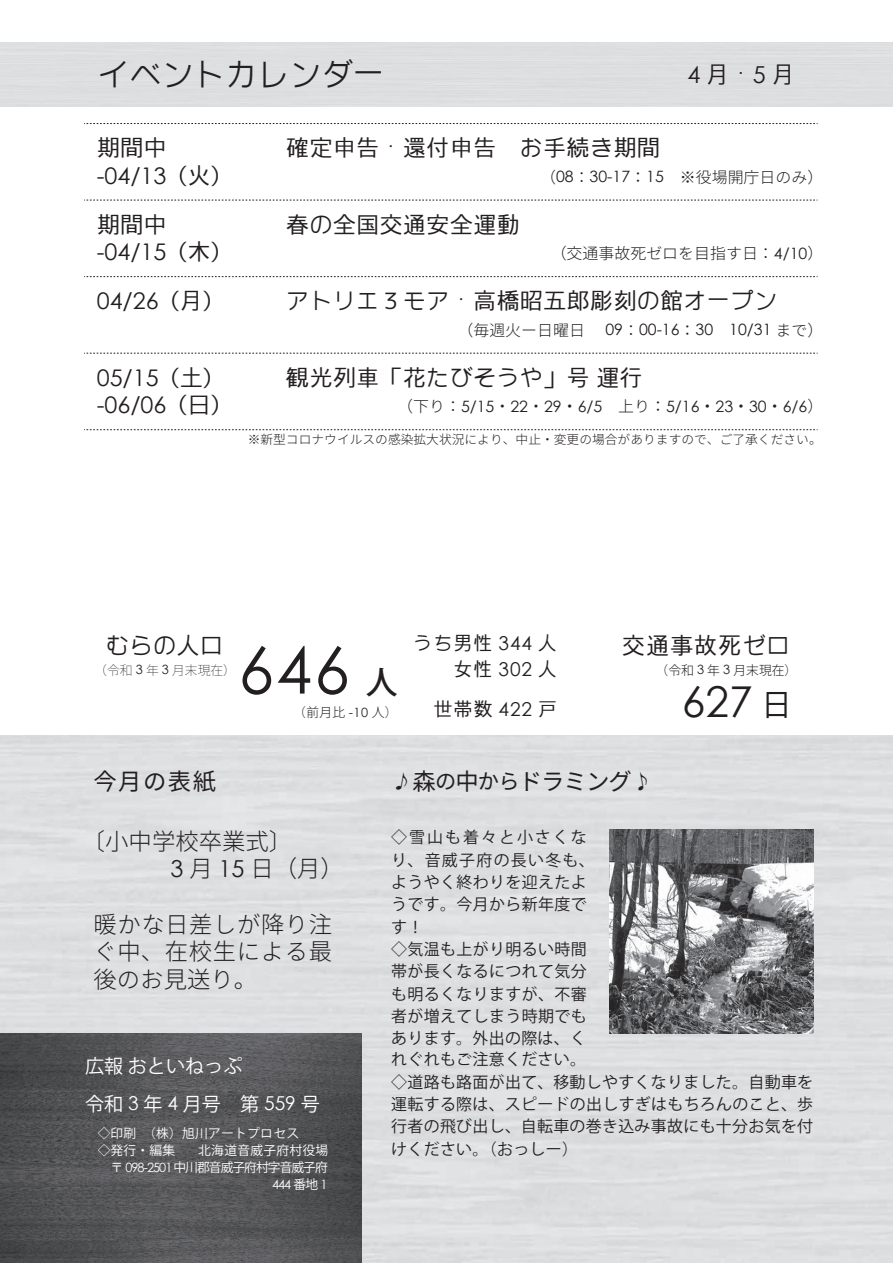
<style>
.page{position:relative;width:893px;height:1263px;background:#fff}
.page>*{position:absolute;margin:0;border:0;box-sizing:border-box;transform-origin:0 0}
.t1{font:64.8px "Century Gothic";color:#231f20}
.t2{font:42.45px "Century Gothic";color:#231f20}
.t3{font:31.95px "Higashi Ome Gothic";color:#231f20}
.t4{font:500 31.95px "Koz Go Pr 6 N";color:#231f20}
.t5{font:30.9px "Koz Go Pr 6 N";color:#231f20}
.t6{font:300 23.4px/27.6px "Noto Sans CJ Kjp";letter-spacing:.025em;color:#231f20;text-align:justify}
.t7{font:23.4px "Higashi Ome Gothic";letter-spacing:.03em;color:#231f20}
.t8{font:300 23.4px/27.6px "Noto Sans CJ Kjp";color:#231f20}
.t9{font:23.4px "Noto Sans CJ Kjp";letter-spacing:.01em;color:#231f20}
.t10{font:22.95px "Higashi Ome Gothic";color:#231f20}
.t11{font:22.95px "Century Gothic";color:#231f20}
.t12{font:19.2px/25.5px "Higashi Ome Gothic";letter-spacing:.05em;color:#231f20;text-align:right}
.t13{font:19.2px "Koz Go Pr 6 N";color:#fff}
.t14{font:15.9px/22.2px "Koz Go Pr 6 N";letter-spacing:.02em;color:#231f20}
.t15{font:15.6px "Century Gothic";color:#231f20}
.t16{font:300 15.6px "Noto Sans CJ Kjp";color:#231f20}
.t17{font:12.75px/17px "Koz Go Pr 6 N";letter-spacing:-.075em;color:#fff}
.t18{font:12.75px/17px "Koz Go Pr 6 N";letter-spacing:.02em;color:#fff}
.t19{font:300 12.75px "Koz Go Pr 6 N";color:#231f20}
.t20{font:200 12.75px "Koz Go Pr 6 N";color:#231f20}
.t21{font:12.75px "Century Gothic";color:#fff}
.t22{font:300 12.45px "Noto Sans CJ Kjp";color:#231f20}
.s1{font-family:"Century Gothic"}
.s2{font-family:"Higashi Ome Gothic"}
.s3{font-family:"Noto Sans CJ Kjp";font-weight:300}
.s4{font-family:"Koz Min Pro"}
.s5{font-family:"Century Gothic";font-weight:400}
.s6{font-family:"Koz Min Pro";font-weight:400}
.s7{font-family:"Koz Go Pr 6 N"}
.s8{font-size:21.3px}
</style>
<div class="page">
<svg style="left:84px;top:123px;width:734px;height:1px"></svg>
<svg style="left:84px;top:200px;width:734px;height:1px"></svg>
<svg style="left:84px;top:276px;width:734px;height:1px"></svg>
<svg style="left:84px;top:353px;width:734px;height:1px"></svg>
<svg style="left:84px;top:429px;width:734px;height:1px"></svg>
<div style="left:0;top:736px;width:893px;height:527px;background:#dedfe1"></div>
<img style="left:609px;top:829px;width:204px;height:204px">
<img style="left:0;top:1033px;width:361px;height:230px">
<svg style="left:636px;top:772px;width:12px;height:19px"></svg>
<svg style="left:396px;top:772px;width:13px;height:19px"></svg>
<h3 class="t3" style="left:98px;top:52px;width:289px">イベントカレンダー</h3>
<h3 class="t7" style="left:687px;top:58px;width:109px"><span class="s1">4</span> 月・<span class="s1">5</span>月</h3>
<h3 class="t10" style="left:97px;top:132px;width:72px">期間中</h3>
<h3 class="t10" style="left:286px;top:132px;width:376px">確定申告・還付申告　お手続き期間</h3>
<h3 class="t11" style="left:97px;top:160px;width:137px">-04/13<span class="s2">（火）</span></h3>
<p class="t15" style="left:540px;top:166px;width:125px"><span class="s3">（</span>08<span class="s3">：</span>30-17<span class="s4">：</span>15</p>
<p class="t16" style="left:680px;top:168px;width:145px">※役場開庁日のみ(</p>
<h3 class="t10" style="left:97px;top:209px;width:72px">期間中</h3>
<h3 class="t10" style="left:286px;top:209px;width:235px">春の全国交通安全運動</h3>
<h3 class="t11" style="left:97px;top:236px;width:137px">-04/15<span class="s2">（木）</span></h3>
<p class="t16" style="left:551px;top:245px;width:274px">（交通事故死ゼロを目指す日：<span class="s5">4/10</span>(</p>
<h3 class="t11" style="left:97px;top:285px;width:129px">04/26<span class="s2">（月）</span></h3>
<h3 class="t10" style="left:286px;top:285px;width:493px">アトリエ３モア・高橋昭五郎彫刻の館オープン</h3>
<h3 class="t11" style="left:97px;top:361px;width:129px">05/15<span class="s2">（土）</span></h3>
<p class="t16" style="left:457px;top:321px;width:257px">（毎週火ー日曜日　 <span class="s5">09</span>：<span class="s5">00-16</span><span class="s6">：</span><span class="s5">30</span></p>
<h3 class="t10" style="left:286px;top:362px;width:358px">観光列車「花たびそうや」号運行</h3>
<p class="t15" style="left:729px;top:319px;width:96px">10/31 <span class="s3">まで(</span></p>
<h3 class="t11" style="left:97px;top:389px;width:137px">-06/06<span class="s2">（日）</span></h3>
<p class="t15" style="left:397px;top:395px;width:428px"><span class="s3">（下り：</span>5/15<span class="s3">・</span>22<span class="s3">・</span>29<span class="s4">・</span>6/5<span class="s3">　上り</span><span class="s4">：</span>5/16<span class="s4">・</span>23<span class="s4">・</span>30<span class="s4">・</span>6/6<span class="s3">(</span></p>
<p class="t22" style="left:248px;top:432px;width:576px">※新型コロナウイルスの感染拡大状況により、中止・変更の場合がありますので、ご了承ください。</p>
<h3 class="t7" style="left:106px;top:629px;width:118px">むらの人口</h3>
<p class="t20" style="left:94px;top:663px;width:143px">（令和 <span class="s5">3</span> 年 <span class="s5">3</span> 月末現在）</p>
<h1 class="t1" style="left:238px;top:625px;width:113px">646</h1>
<h3 class="t4" style="left:366px;top:664px;width:33px">人</h3>
<p class="t19" style="left:293px;top:705px;width:106px">（前月比 <span class="s5">-10</span> 人(</p>
<p class="t12" style="left:413px;top:630px;width:145px">うち男性 <span class="s1">344</span> 人女性 <span class="s1">302</span> 人</p>
<p class="t12" style="left:433px;top:696px;width:125px">世帯数 <span class="s1">422</span> 戸</p>
<h3 class="t7" style="left:622px;top:629px;width:169px">交通事故死ゼロ</h3>
<p class="t19" style="left:656px;top:663px;width:143px">（令和 <span class="s5">3</span> 年 <span class="s5">3</span> 月末現在(</p>
<h3 class="t5" style="left:761px;top:687px;width:32px">日</h3>
<h2 class="t2" style="left:682px;top:672px;width:72px">627</h2>
<h3 class="t9" style="left:94px;top:768px;width:124px">今月の表紙</h3>
<h3 class="t8" style="left:171px;top:828px;width:175px;text-indent:-89px">〔小中学校卒業式〔<br><span class="s5">3</span> 月 <span class="s5">15</span> 日（月(</h3>
<h3 class="t6" style="left:94px;top:911px;width:240px">暖かな日差しが降り注ぐ中、在校生による最後のお見送り。</h3>
<p class="t13" style="left:85px;top:1055px;width:159px">広報おといねっぷ</p>
<p class="t13" style="left:85px;top:1093px;width:236px">令和 <span class="s1">3</span> 年 <span class="s1">4</span> 月号　第 <span class="s1">559</span> 号</p>
<p class="t18" style="left:198px;top:1125px;width:131px;text-indent:-101px">◇印刷　（株）旭川アートプロセス<br>北海道音威子府村役場</p>
<p class="t17" style="left:98px;top:1142px;width:232px">◇発行・編集　<br>　〒 <span class="s1">098-2501</span> 中川郡音威子府村字音威子府</p>
<p class="t21" style="left:272px;top:1175px;width:57px">444 <span class="s7">番地</span> 1</p>
<h3 class="t9" style="left:413px;top:768px;width:221px">森<span class="s8">の</span>中<span class="s8">から</span>ドラミング</h3>
<p class="t14" style="left:391px;top:827px;width:424px">◇雪山も着々と小さくな<br>り、音威子府の長い冬も、<br>ようやく終わりを迎えたよ<br>うです。今月から新年度で<br>す!<br>◇気温も上がり明るい時間<br>帯が長くなるにつれて気分<br>も明るくなりますが、不審<br>者が増えてしまう時期でも<br>あります。外出の際は、く<br>れぐれもご注意ください。<br>◇道路も路面が出て、移動しやすくなりました。自動車を運転する際は、スピードの出しすぎはもちろんのこと、歩行者の飛び出し、自転車の巻き込み事故にも十分お気を付けください。（おっしー(</p>
</div>
